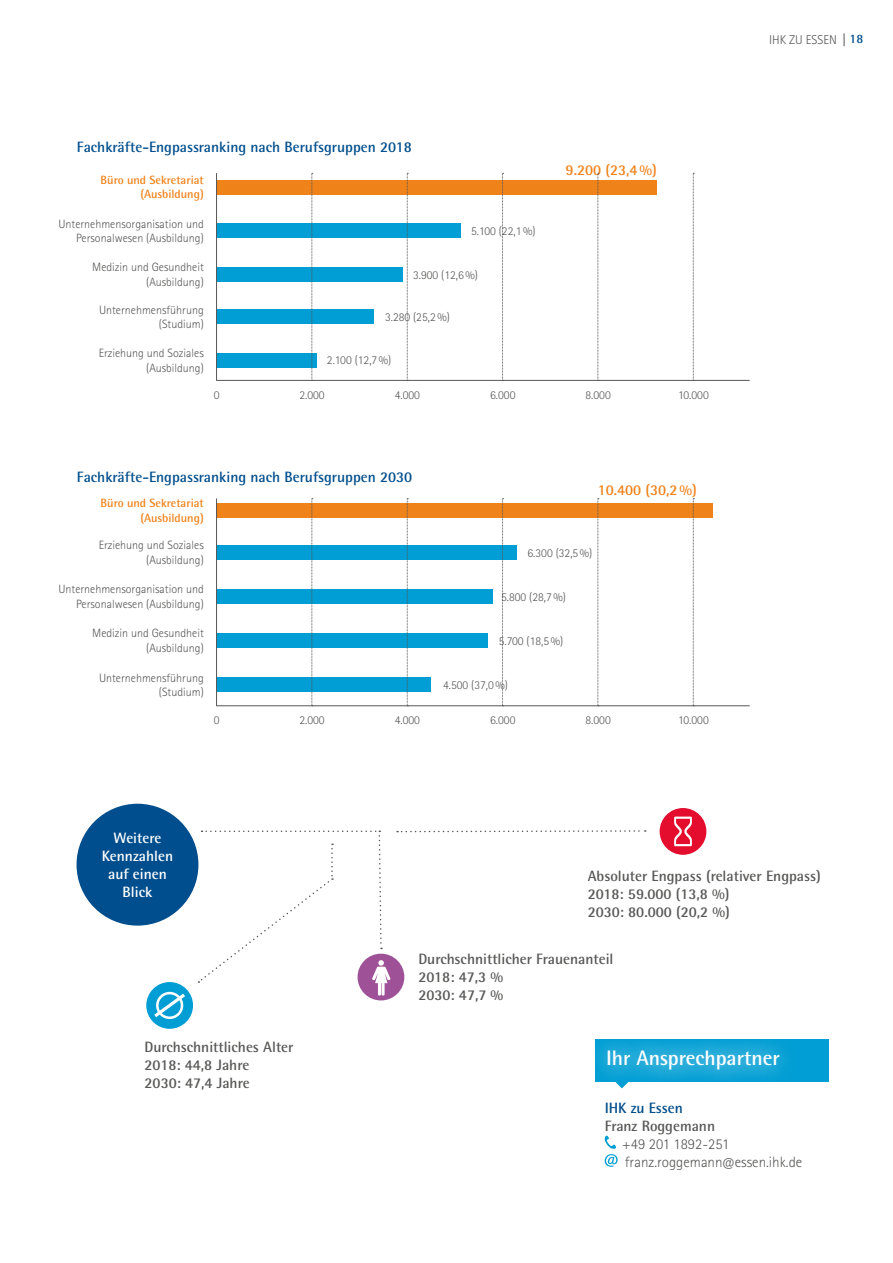
<style>
.page{position:relative;width:893px;height:1263px;background:#fff}
.page>*{position:absolute;margin:0;border:0;box-sizing:border-box;transform-origin:0 0}
.t1{font:700 21px "Rotis Semi Sans Std";color:#fff}
.t2{font:700 15px/18px "Rotis Semi Sans Std";color:#575756}
.t3{font:700 15px "Rotis Semi Sans Std";color:#004e8d}
.t4{font:300 15px/18px "Rotis Sans Serif Pro";color:#575756}
.t5{font:700 15px/18px "Rotis Semi Sans Std";color:#fff;text-align:center}
.t6{font:700 15px "Rotis Semi Sans Std";color:#f0821a}
.t7{font:700 15px "Rotis Semi Sans Std";color:#004b88}
.t8{font:300 12.75px "Rotis Sans Serif Pro";color:#575756}
.t9{font:300 12px/14.4px "Rotis Sans Serif Pro";color:#575756;text-align:right}
.t10{font:700 12px/14.4px "Rotis Semi Sans Std";color:#f0821a;text-align:right}
.s1{font-family:"Frutiger";font-weight:400;font-stretch:condensed}
.s2{font-family:"Rotis Semi Sans Std";font-weight:700;color:#004e8d}
</style>
<div class="page">
<hr style="left:216px;top:380px;width:534px;height:1px;background:#575756">
<hr style="left:216px;top:705px;width:534px;height:1px;background:#575756">
<svg style="left:605px;top:1136px;width:13px;height:31px"></svg>
<div style="left:595px;top:1039px;width:234px;height:42px;background:#009ed4"></div>
<div style="left:581px;top:1025px;width:223px;height:69px;background:#fff"></div>
<div style="left:588px;top:1033px;width:209px;height:53px;background:#fff;opacity:.75"></div>
<svg style="left:615px;top:1081px;width:14px;height:7px"></svg>
<div style="left:660px;top:808px;width:46px;height:47px;background:#e40d2e;border-radius:50%"></div>
<svg style="left:674px;top:816px;width:18px;height:30px"></svg>
<div style="left:358px;top:954px;width:46px;height:46px;background:#9f5198;border-radius:50%"></div>
<div style="left:146px;top:982px;width:47px;height:47px;background:#009ed4;border-radius:50%"></div>
<svg style="left:151px;top:990px;width:38px;height:30px"></svg>
<svg style="left:397px;top:830px;width:249px;height:3px"></svg>
<svg style="left:198px;top:830px;width:193px;height:165px"></svg>
<div style="left:77px;top:804px;width:121px;height:122px;background:#004e8d;border-radius:50%"></div>
<div style="left:216px;top:180px;width:441px;height:14px;background:#f0821a"></div>
<div style="left:216px;top:224px;width:245px;height:14px;background:#009ed4"></div>
<div style="left:216px;top:267px;width:187px;height:15px;background:#009ed4"></div>
<div style="left:216px;top:309px;width:157px;height:15px;background:#009ed4"></div>
<div style="left:216px;top:353px;width:101px;height:14px;background:#009ed4"></div>
<div style="left:216px;top:503px;width:496px;height:14px;background:#f0821a"></div>
<div style="left:216px;top:545px;width:301px;height:15px;background:#009ed4"></div>
<div style="left:216px;top:589px;width:277px;height:15px;background:#009ed4"></div>
<div style="left:216px;top:633px;width:272px;height:15px;background:#009ed4"></div>
<div style="left:216px;top:678px;width:215px;height:14px;background:#009ed4"></div>
<hr style="left:216px;top:498px;width:1px;height:208px;background:#575756">
<hr style="left:216px;top:173px;width:1px;height:208px;background:#575756">
<svg style="left:598px;top:498px;width:1px;height:208px"></svg>
<svg style="left:407px;top:498px;width:1px;height:208px"></svg>
<svg style="left:312px;top:498px;width:1px;height:208px"></svg>
<svg style="left:693px;top:498px;width:1px;height:208px"></svg>
<svg style="left:502px;top:498px;width:2px;height:208px"></svg>
<svg style="left:312px;top:173px;width:1px;height:207px"></svg>
<svg style="left:598px;top:173px;width:1px;height:207px"></svg>
<svg style="left:407px;top:173px;width:1px;height:207px"></svg>
<svg style="left:693px;top:173px;width:1px;height:207px"></svg>
<svg style="left:502px;top:173px;width:2px;height:207px"></svg>
<p class="t3" style="left:77px;top:138px;width:336px">Fachkräfte-Engpassranking nach Berufsgruppen 2018</p>
<p class="t10" style="left:101px;top:173px;width:105px">Büro und Sekretariat (Ausbildung)</p>
<p class="t9" style="left:58px;top:217px;width:147px">Unternehmensorganisation und<br>Personalwesen (Ausbildung)</p>
<p class="t9" style="left:471px;top:224px;width:66px">5.100 (22,1%)</p>
<p class="t9" style="left:92px;top:260px;width:113px">Medizin und Gesundheit (Ausbildung)</p>
<p class="t9" style="left:413px;top:268px;width:66px">3.900 (12,6%)</p>
<p class="t9" style="left:99px;top:303px;width:106px">Unternehmensführung (Studium)</p>
<p class="t9" style="left:385px;top:310px;width:66px">3.280 (25,2%)</p>
<p class="t9" style="left:99px;top:346px;width:107px">Erziehung und Soziales (Ausbildung)</p>
<p class="t9" style="left:327px;top:353px;width:66px">2.100 (12,7%)</p>
<p class="t6" style="left:566px;top:161px;width:93px">9.200 (23,4%)</p>
<p class="t9" style="left:214px;top:388px;width:7px">0</p>
<p class="t9" style="left:299px;top:388px;width:27px">2.000</p>
<p class="t9" style="left:395px;top:388px;width:27px">4.000</p>
<p class="t9" style="left:490px;top:388px;width:27px">6.000</p>
<p class="t9" style="left:585px;top:388px;width:27px">8.000</p>
<p class="t9" style="left:678px;top:388px;width:32px">10.000</p>
<p class="t3" style="left:77px;top:467px;width:337px">Fachkräfte-Engpassranking nach Berufsgruppen 2030</p>
<p class="t10" style="left:101px;top:496px;width:105px">Büro und Sekretariat (Ausbildung)</p>
<p class="t9" style="left:99px;top:538px;width:107px">Erziehung und Soziales (Ausbildung)</p>
<p class="t9" style="left:527px;top:546px;width:66px">6.300 (32,5%)</p>
<p class="t9" style="left:58px;top:582px;width:147px">Unternehmensorganisation und<br>Personalwesen (Ausbildung)</p>
<p class="t9" style="left:501px;top:590px;width:66px">5.800 (28,7%)</p>
<p class="t9" style="left:92px;top:626px;width:113px">Medizin und Gesundheit (Ausbildung)</p>
<p class="t9" style="left:499px;top:634px;width:66px">5.700 (18,5%)</p>
<p class="t9" style="left:99px;top:671px;width:106px">Unternehmensführung (Studium)</p>
<p class="t9" style="left:443px;top:678px;width:66px">4.500 (37,0%)</p>
<p class="t6" style="left:598px;top:481px;width:101px">10.400 (30,2%)</p>
<p class="t9" style="left:214px;top:713px;width:7px">0</p>
<p class="t9" style="left:299px;top:713px;width:27px">2.000</p>
<p class="t9" style="left:395px;top:713px;width:27px">4.000</p>
<p class="t9" style="left:490px;top:713px;width:27px">6.000</p>
<p class="t9" style="left:585px;top:713px;width:27px">8.000</p>
<p class="t9" style="left:678px;top:713px;width:32px">10.000</p>
<p class="t8" style="left:769px;top:33px;width:96px">IHK ZU ESSEN <span class="s1">|</span> <span class="s2">18</span></p>
<p class="t5" style="left:102px;top:829px;width:73px">Weitere<br>Kennzahlen auf einen<br>Blick</p>
<p class="t2" style="left:145px;top:1038px;width:150px">Durchschnittliches Alter<br>2018: 44,8 Jahre<br>2030: 47,4 Jahre</p>
<p class="t2" style="left:588px;top:866px;width:235px">Absoluter Engpass (relativer Engpass)<br>2018: 59.000 (13,8 %)<br>2030: 80.000 (20,2 %)</p>
<p class="t2" style="left:418px;top:950px;width:197px">Durchschnittlicher Frauenanteil<br>2018: 47,3 %<br>2030: 47,7 %</p>
<h1 class="t1" style="left:606px;top:1045px;width:175px">Ihr Ansprechpartner</h1>
<p class="t7" style="left:605px;top:1098px;width:80px">IHK zu Essen</p>
<p class="t2" style="left:605px;top:1116px;width:112px">Franz Roggemann</p>
<p class="t4" style="left:622px;top:1135px;width:182px">+49 201 1892-251 franz.roggemann@essen.ihk.de</p>
</div>
